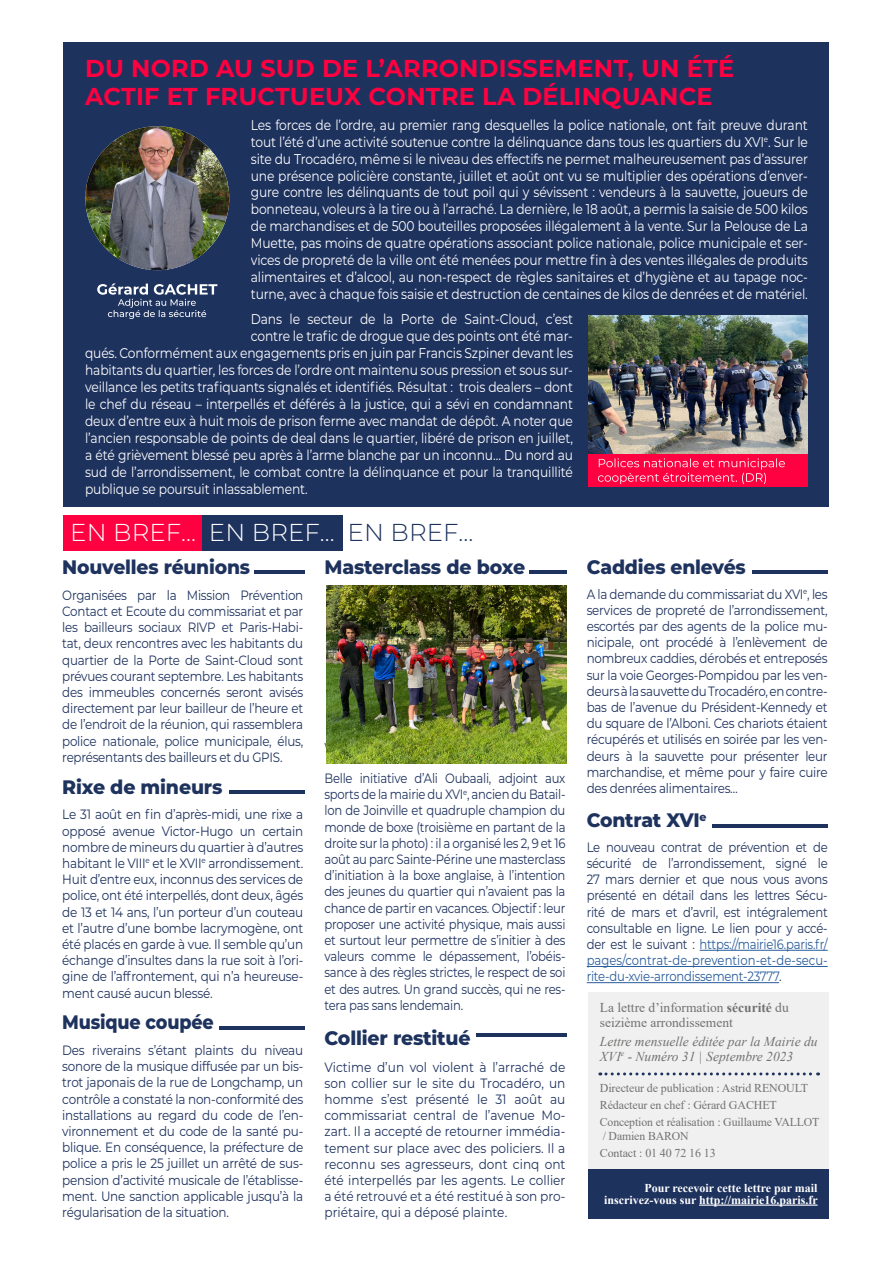
<style>
.page{position:relative;width:893px;height:1263px;background:#fff}
.page>*{position:absolute;margin:0;border:0;box-sizing:border-box;transform-origin:0 0}
.t1{font:700 24.45px/28.5px "Montserrat";letter-spacing:.01em;color:#ff0040}
.t2{font:300 24.45px "Montserrat";letter-spacing:.005em;color:#fff}
.t3{font:800 19.5px "Montserrat";letter-spacing:-.01em;color:#1e325e}
.t4{font:800 19.5px "Montserrat";letter-spacing:-.01em;color:#1e325e;scale:.96 1}
.t5{font:800 19.5px "Montserrat";letter-spacing:-.01em;color:#1e325e;scale:.9 1}
.t6{font:14.1px/17px "Montserrat";letter-spacing:-.01em;color:#fff;text-align:justify;scale:.87 1}
.t7{font:13.5px/16.2px "Montserrat";letter-spacing:-.02em;color:#1e325e;text-align:justify;scale:.86 1}
.t8{font:13.5px/16.2px "Montserrat";letter-spacing:-.02em;color:#1e325e;text-align:justify;scale:.88 1}
.t9{font:13.5px/16.2px "Montserrat";letter-spacing:-.02em;color:#1e325e;text-align:justify;scale:.89 1}
.t10{font:13.5px/16.2px "Montserrat";letter-spacing:-.02em;color:#1e325e;text-align:justify;scale:.9 1}
.t11{font:italic 13.5px/15px "Times New Roman";color:#727271}
.t12{font:13.5px/15px "Times New Roman";color:#727271}
.t13{font:13.5px "Montserrat";letter-spacing:-.02em;color:#1e325e;scale:.94 1}
.t14{font:12px/17px "Times New Roman";letter-spacing:-.01em;color:#727271}
.t15{font:700 12px/12px "Times New Roman";color:#fff;text-align:right}
.s1{color:#1e325e}
.s2{color:#275b9b}
.s3{font-weight:700}
</style>
<div class="page">
<div style="left:64px;top:516px;width:138px;height:35px;background:#ff0040"></div>
<div style="left:202px;top:516px;width:140px;height:35px;background:#1e325e"></div>
<hr style="left:700px;top:950px;width:128px;height:1px;background:#275b9b">
<hr style="left:587px;top:966px;width:241px;height:1px;background:#275b9b">
<hr style="left:587px;top:982px;width:192px;height:1px;background:#275b9b">
<div style="left:588px;top:992px;width:241px;height:185px;background:#f0f0f0"></div>
<div style="left:588px;top:1169px;width:241px;height:50px;background:#1e325e"></div>
<hr style="left:699px;top:1204px;width:119px;height:2px;background:#fff">
<svg style="left:600px;top:1072px;width:219px;height:3px"></svg>
<hr style="left:254px;top:571px;width:51px;height:3px;background:#1e325e">
<img style="left:326px;top:585px;width:241px;height:178px">
<hr style="left:529px;top:571px;width:38px;height:3px;background:#1e325e">
<hr style="left:229px;top:790px;width:76px;height:4px;background:#1e325e">
<div style="left:64px;top:43px;width:765px;height:464px;background:#1e325e"></div>
<img style="left:85px;top:126px;width:144px;height:144px;border-radius:72px">
<svg style="left:97px;top:283px;width:120px;height:36px"></svg>
<hr style="left:752px;top:571px;width:76px;height:3px;background:#1e325e">
<img style="left:588px;top:316px;width:220px;height:138px">
<div style="left:588px;top:454px;width:220px;height:17px;background:#ff0040"></div>
<div style="left:588px;top:469px;width:220px;height:17px;background:#ff0040"></div>
<hr style="left:219px;top:1026px;width:86px;height:3px;background:#1e325e">
<hr style="left:713px;top:824px;width:115px;height:3px;background:#1e325e">
<hr style="left:476px;top:1034px;width:91px;height:3px;background:#1e325e">
<svg style="left:598px;top:458px;width:187px;height:26px"></svg>
<h1 class="t1" style="left:85px;top:52px;width:651px">DU NORD AU SUD DE L’ARRONDISSEMENT, UN ÉTÉ<br>ACTIF ET FRUCTUEUX CONTRE LA DÉLINQUANCE</h1>
<p class="t6" style="left:251px;top:116px;width:642px">Les forces de l’ordre, au premier rang desquelles la police nationale, ont fait preuve durant tout l’été d’une activité soutenue contre la délinquance dans tous les quartiers du XVI<sup>e</sup>. Sur le site du Trocadéro, même si le niveau des effectifs ne permet malheureusement pas d’assurer une présence policière constante, juillet et août ont vu se multiplier des opérations d’enver&shy;gure contre les délinquants de tout poil qui y sévissent : vendeurs à la sauvette, joueurs de bonneteau, voleurs à la tire ou à l’arraché. La dernière, le 18 août, a permis la saisie de 500 kilos de marchandises et de 500 bouteilles proposées illégalement à la vente. Sur la Pelouse de La Muette, pas moins de quatre opérations associant police nationale, police municipale et ser&shy;vices de propreté de la ville ont été menées pour mettre fin à des ventes illégales de produits alimentaires et d’alcool, au non-respect de règles sanitaires et d’hygiène et au tapage noc&shy;turne, avec à chaque fois saisie et destruction de centaines de kilos de denrées et de matériel.</p>
<p class="t6" style="left:251px;top:310px;width:372px">Dans le secteur de la Porte de Saint-Cloud, c’est</p>
<p class="t6" style="left:251px;top:327px;width:372px">contre le trafic de drogue que des points ont été mar-</p>
<p class="t6" style="left:85px;top:344px;width:562px">qués. Conformément aux engagements pris en juin par Francis Szpiner devant les</p>
<p class="t6" style="left:85px;top:361px;width:562px">habitants du quartier, les forces de l’ordre ont maintenu sous pression et sous sur-</p>
<p class="t6" style="left:85px;top:378px;width:562px">veillance les petits trafiquants signalés et identifiés. Résultat : trois dealers – dont</p>
<p class="t6" style="left:85px;top:395px;width:562px">le chef du réseau – interpellés et déférés à la justice, qui a sévi en condamnant</p>
<p class="t6" style="left:85px;top:412px;width:562px">deux d’entre eux à huit mois de prison ferme avec mandat de dépôt. A noter que</p>
<p class="t6" style="left:85px;top:429px;width:562px">l’ancien responsable de points de deal dans le quartier, libéré de prison en juillet,</p>
<p class="t6" style="left:85px;top:446px;width:562px">a été grièvement blessé peu après à l’arme blanche par un inconnu… Du nord au</p>
<p class="t6" style="left:85px;top:463px;width:562px">sud de l’arrondissement, le combat contre la délinquance et pour la tranquillité</p>
<p class="t6" style="left:85px;top:480px;width:258px">publique se poursuit inlassablement.</p>
<h1 class="t2" style="left:70px;top:516px;width:405px">EN BREF... EN BREF... <span class="s1">EN BREF...</span></h1>
<h2 class="t4" style="left:62px;top:553px;width:197px">Nouvelles réunions</h2>
<p class="t8" style="left:62px;top:586px;width:275px">Organisées par la Mission Prévention Contact et Ecoute du commissariat et par les bailleurs sociaux RIVP et Paris-Habi&shy;tat, deux rencontres avec les habitants du quartier de la Porte de Saint-Cloud sont prévues courant septembre. Les habitants des immeubles concernés seront avisés directement par leur bailleur de l’heure et de l’endroit de la réunion, qui rassemblera police nationale, police municipale, élus, représentants des bailleurs et du GPIS.</p>
<h2 class="t3" style="left:62px;top:772px;width:162px">Rixe de mineurs</h2>
<p class="t9" style="left:62px;top:806px;width:272px">Le 31 août en fin d’après-midi, une rixe a opposé avenue Victor-Hugo un certain nombre de mineurs du quartier à d’autres habitant le VIII<sup>e</sup> et le XVII<sup>e</sup> arrondissement.<br>Huit d’entre eux, inconnus des services de police, ont été interpellés, dont deux, âgés de 13 et 14 ans, l’un porteur d’un couteau et l’autre d’une bombe lacrymogène, ont été placés en garde à vue. Il semble qu’un échange d’insultes dans la rue soit à l’ori&shy;gine de l’affrontement, qui n’a heureuse&shy;ment causé aucun blessé.</p>
<h2 class="t5" style="left:62px;top:1008px;width:170px">Musique coupée</h2>
<p class="t9" style="left:62px;top:1041px;width:272px">Des riverains s’étant plaints du niveau sonore de la musique diffusée par un bis&shy;trot japonais de la rue de Longchamp, un contrôle a constaté la non-conformité des installations au regard du code de l’en&shy;vironnement et du code de la santé pu&shy;blique. En conséquence, la préfecture de police a pris le 25 juillet un arrêté de sus&shy;pension d’activité musicale de l’établisse&shy;ment. Une sanction applicable jusqu’à la régularisation de la situation.</p>
<h2 class="t3" style="left:324px;top:553px;width:202px">Masterclass de boxe</h2>
<p class="t13" style="left:324px;top:736px;width:25px">ww</p>
<p class="t7" style="left:324px;top:770px;width:282px">Belle initiative d’Ali Oubaali, adjoint aux sports de la mairie du XVI<sup>e</sup>, ancien du Batail&shy;lon de Joinville et quadruple champion du monde de boxe (troisième en partant de la droite sur la photo) : il a organisé les 2, 9 et 16 août au parc Sainte-Périne une masterclass d’initiation à la boxe anglaise, à l’intention des jeunes du quartier qui n’avaient pas la chance de partir en vacances. Objectif : leur proposer une activité physique, mais aussi et surtout leur permettre de s’initier à des valeurs comme le dépassement, l’obéis&shy;sance à des règles strictes, le respect de soi et des autres. Un grand succès, qui ne res&shy;tera pas sans lendemain.</p>
<h2 class="t3" style="left:324px;top:1023px;width:147px">Collier restitué</h2>
<p class="t10" style="left:324px;top:1058px;width:269px">Victime d’un vol violent à l’arraché de son collier sur le site du Trocadéro, un homme s’est présenté le 31 août au commissariat central de l’avenue Mo&shy;zart. Il a accepté de retourner immédia&shy;tement sur place avec des policiers. Il a reconnu ses agresseurs, dont cinq ont été interpellés par les agents. Le collier a été retrouvé et a été restitué à son pro&shy;priétaire, qui a déposé plainte.</p>
<h2 class="t4" style="left:587px;top:553px;width:167px">Caddies enlevés</h2>
<p class="t8" style="left:587px;top:585px;width:275px">A la demande du commissariat du XVI<sup>e</sup>, les services de propreté de l’arrondissement, escortés par des agents de la police mu&shy;nicipale, ont procédé à l’enlèvement de nombreux caddies, dérobés et entreposés sur la voie Georges-Pompidou par les ven&shy;deurs à la sauvette du Trocadéro, en contre&shy;bas de l’avenue du Président-Kennedy et du square de l’Alboni. Ces chariots étaient récupérés et utilisés en soirée par les ven&shy;deurs à la sauvette pour présenter leur marchandise, et même pour y faire cuire des denrées alimentaires…</p>
<h2 class="t4" style="left:587px;top:806px;width:126px">Contrat XVI<sup>e</sup></h2>
<p class="t7" style="left:587px;top:838px;width:282px">Le nouveau contrat de prévention et de sécurité de l’arrondissement, signé le 27 mars dernier et que nous vous avons présenté en détail dans les lettres Sécu&shy;rité de mars et d’avril, est intégralement consultable en ligne. Le lien pour y accé&shy;der est le suivant : <span class="s2">https://mairie16.paris.fr/ pages/contrat-de-prevention-et-de-secu&shy;rite-du-xvie-arrondissement-23777</span>.</p>
<p class="t12" style="left:600px;top:999px;width:190px">La lettre d’information <span class="s3">sécurité</span> du seizième arrondissement</p>
<p class="t11" style="left:600px;top:1033px;width:219px">Lettre mensuelle éditée par la Mairie du<br>XVI<sup>e</sup> - Numéro 31 | Septembre 2023</p>
<p class="t14" style="left:600px;top:1079px;width:221px">Directeur de publication : Astrid RENOULT<br>Rédacteur en chef : Gérard GACHET<br>Conception et réalisation : Guillaume VALLOT</p>
<p class="t14" style="left:600px;top:1127px;width:117px">/ Damien BARON<br>Contact : 01 40 72 16 13</p>
<p class="t15" style="left:604px;top:1181px;width:215px">Pour recevoir cette lettre par mail inscrivez-vous sur http://mairie16.paris.fr</p>
</div>
